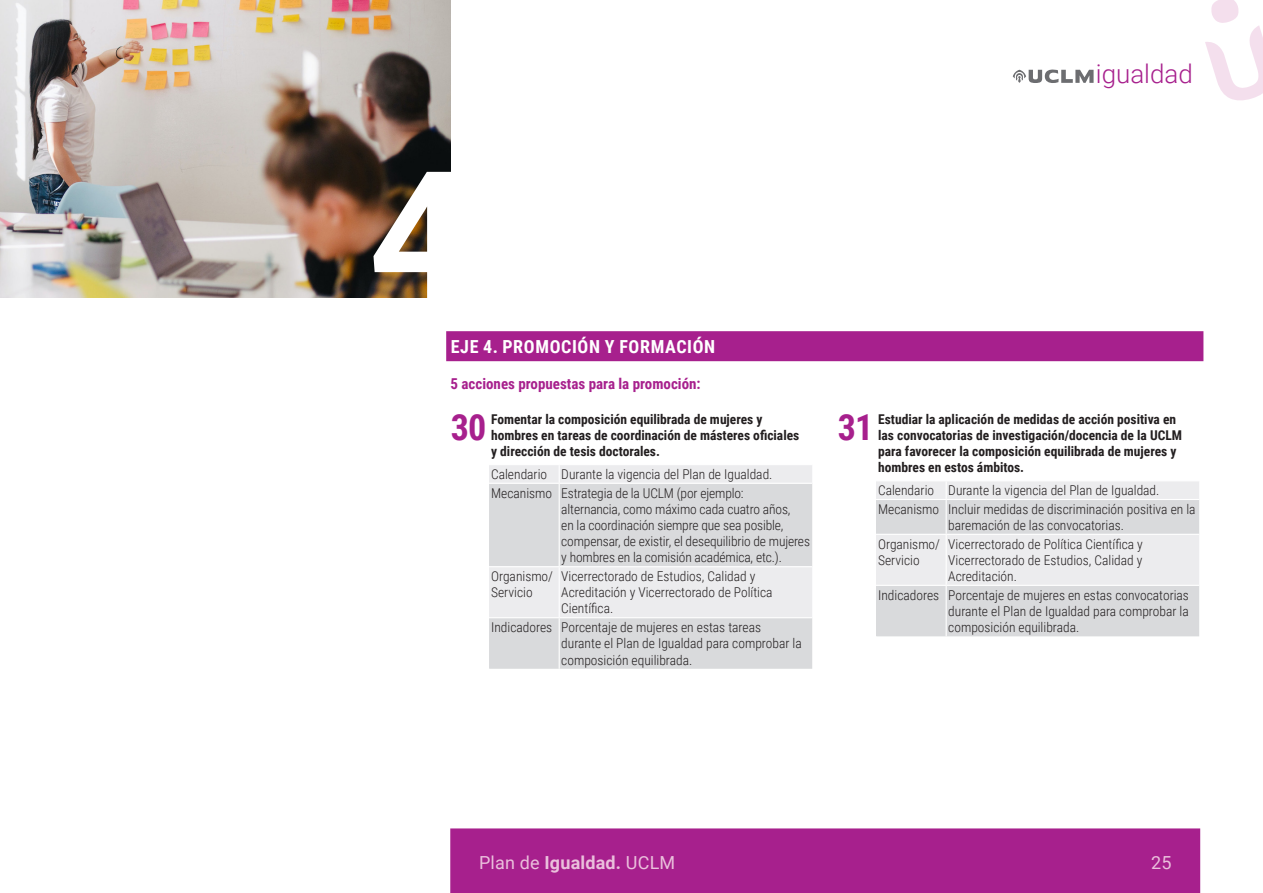
<style>
.page{position:relative;width:1263px;height:893px;background:#fff}
.page>*{position:absolute;margin:0;border:0;box-sizing:border-box;transform-origin:0 0}
.Tabla_nº{font:700 36px "Roboto Condensed";color:#a7208d}
.t1{font:300 25.95px "Roboto";color:#a7208d}
.EJE{font:700 18px "Roboto Condensed";letter-spacing:.035em;color:#fff}
.t2{font:18px "Roboto";letter-spacing:.01em;color:#eac0dc}
.Bold_morado{font:700 15px "Roboto Condensed";color:#a7208d}
.Tabla_2{font:300 13.5px/16.2px "Roboto Condensed";color:#231f20}
.Tabla_1{font:700 13.5px/16.2px "Roboto Condensed";color:#231f20}
.s1{font-weight:700}
</style>
<div class="page">
<svg style="left:1205px;top:0;width:58px;height:101px"></svg>
<svg style="left:1013px;top:70px;width:80px;height:13px"></svg>
<div style="left:450px;top:828px;width:750px;height:65px;background:#a7208d;border:2px solid #a7208d"></div>
<div style="left:446px;top:331px;width:757px;height:30px;background:#a7208d"></div>
<div style="left:489px;top:465px;width:323px;height:18px;background:#ececee"></div>
<svg style="left:489px;top:484px;width:323px;height:185px;background:#dedfe1"></svg>
<svg style="left:559px;top:465px;width:1px;height:18px"></svg>
<hr style="left:559px;top:484px;width:1px;height:82px;background:#fff">
<hr style="left:559px;top:567px;width:1px;height:50px;background:#fff">
<hr style="left:559px;top:618px;width:1px;height:51px;background:#fff">
<hr style="left:489px;top:566px;width:70px;height:1px;background:#fff">
<hr style="left:559px;top:566px;width:253px;height:1px;background:#fff">
<hr style="left:489px;top:617px;width:70px;height:1px;background:#fff">
<hr style="left:559px;top:617px;width:253px;height:1px;background:#fff">
<svg style="left:876px;top:481px;width:323px;height:156px;background:#e1e2e4"></svg>
<hr style="left:946px;top:500px;width:1px;height:34px;background:#fff">
<hr style="left:946px;top:535px;width:1px;height:50px;background:#fff">
<hr style="left:946px;top:586px;width:1px;height:50px;background:#fff">
<hr style="left:876px;top:499px;width:70px;height:1px;background:#fff">
<hr style="left:946px;top:499px;width:253px;height:1px;background:#fff">
<hr style="left:876px;top:534px;width:70px;height:1px;background:#fff">
<hr style="left:946px;top:534px;width:253px;height:1px;background:#fff">
<hr style="left:876px;top:585px;width:70px;height:1px;background:#fff">
<hr style="left:946px;top:585px;width:253px;height:1px;background:#fff">
<img style="left:0;top:0;width:451px;height:298px">
<svg style="left:373px;top:172px;width:78px;height:126px"></svg>
<h2 class="t1" style="left:1096px;top:56px;width:98px">igualdad</h2>
<p class="EJE" style="left:451px;top:334px;width:266px">EJE 4. PROMOCIÓN Y FORMACIÓN</p>
<p class="Bold_morado" style="left:450px;top:373px;width:252px">5 acciones propuestas para la promoción:</p>
<p class="Tabla_nº" style="left:451px;top:402px;width:37px">30</p>
<p class="Tabla_1" style="left:491px;top:410px;width:310px">Fomentar la composición equilibrada de mujeres y hombres en tareas de coordinación de másteres oficiales</p>
<p class="Tabla_1" style="left:491px;top:443px;width:170px">y dirección de tesis doctorales.</p>
<p class="Tabla_2" style="left:491px;top:466px;width:57px">Calendario</p>
<p class="Tabla_2" style="left:561px;top:466px;width:213px">Durante la vigencia del Plan de Igualdad.</p>
<p class="Tabla_2" style="left:491px;top:484px;width:63px">Mecanismo</p>
<p class="Tabla_2" style="left:561px;top:484px;width:250px">Estrategia de la UCLM (por ejemplo:<br>alternancia, como máximo cada cuatro años,<br>en la coordinación siempre que sea posible, compensar, de existir, el desequilibrio de mujeres y hombres en la comisión académica, etc.).</p>
<p class="Tabla_2" style="left:491px;top:568px;width:63px">Organismo/<br>Servicio</p>
<p class="Tabla_2" style="left:561px;top:568px;width:213px">Vicerrectorado de Estudios, Calidad y<br>Acreditación y Vicerrectorado de Política<br>Científica.</p>
<p class="Tabla_2" style="left:491px;top:619px;width:63px">Indicadores</p>
<p class="Tabla_2" style="left:561px;top:619px;width:242px">Porcentaje de mujeres en estas tareas durante el Plan de Igualdad para comprobar la composición equilibrada.</p>
<p class="Tabla_nº" style="left:838px;top:402px;width:37px">31</p>
<p class="Tabla_1" style="left:878px;top:410px;width:306px">Estudiar la aplicación de medidas de acción positiva en las convocatorias de investigación/docencia de la UCLM para favorecer la composición equilibrada de mujeres y hombres en estos ámbitos.</p>
<p class="Tabla_2" style="left:878px;top:482px;width:57px">Calendario</p>
<p class="Tabla_2" style="left:948px;top:482px;width:213px">Durante la vigencia del Plan de Igualdad.</p>
<p class="Tabla_2" style="left:878px;top:500px;width:63px">Mecanismo</p>
<p class="Tabla_2" style="left:948px;top:500px;width:249px">Incluir medidas de discriminación positiva en la baremación de las convocatorias.</p>
<p class="Tabla_2" style="left:878px;top:535px;width:63px">Organismo/<br>Servicio</p>
<p class="Tabla_2" style="left:948px;top:535px;width:196px;text-align:justify">Vicerrectorado de Política Científica y Vicerrectorado de Estudios, Calidad y Acreditación.</p>
<p class="Tabla_2" style="left:878px;top:586px;width:63px">Indicadores</p>
<p class="Tabla_2" style="left:948px;top:586px;width:242px;text-align:justify">Porcentaje de mujeres en estas convocatorias durante el Plan de Igualdad para comprobar la composición equilibrada.</p>
<h3 class="t2" style="left:479px;top:850px;width:198px">Plan de <span class="s1">Igualdad.</span> UCLM</h3>
<h3 class="t2" style="left:1151px;top:850px;width:22px">25</h3>
</div>
